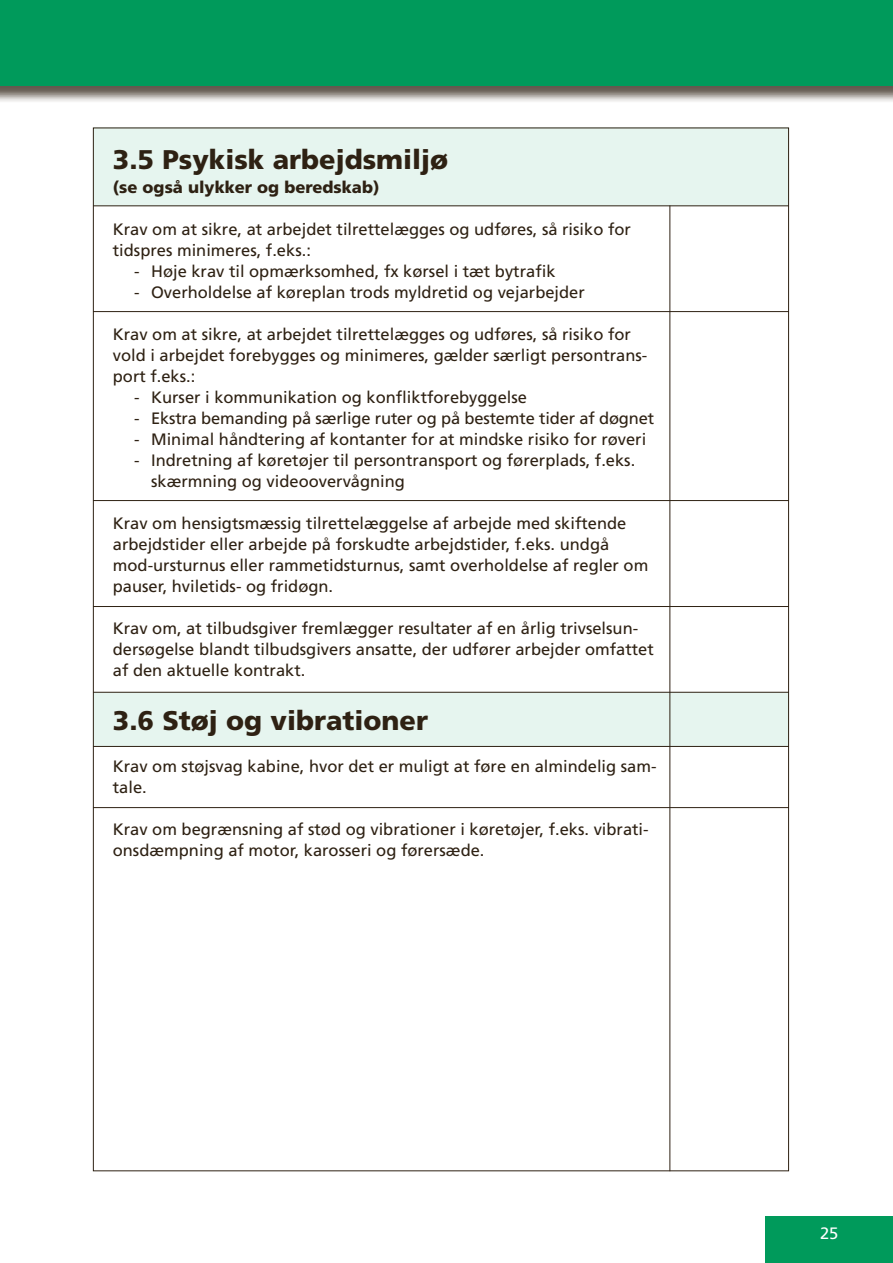
<style>
.page{position:relative;width:893px;height:1263px;background:#fff}
.page>*{position:absolute;margin:0;border:0;box-sizing:border-box;transform-origin:0 0}
.t1{font:900 27px "Frutiger LT Std";color:#2e2113}
.t2{font:16.5px/21px "Frutiger LT Std";color:#2e2113}
.t3{font:900 16.5px "Frutiger LT Std";color:#2e2113}
.t4{font:16.5px "Frutiger LT Std";color:#fff}
</style>
<div class="page">
<div style="left:93px;top:693px;width:696px;height:54px;background:#e6f5ef"></div>
<div style="left:0;top:0;width:893px;height:104px;background:#2e2113;opacity:.75"></div>
<div style="left:0;top:0;width:893px;height:85px;background:#009a5b"></div>
<div style="left:765px;top:1216px;width:128px;height:47px;background:#009a5b"></div>
<div style="left:93px;top:128px;width:696px;height:78px;background:#e6f5ef"></div>
<hr style="left:93px;top:205px;width:696px;height:1px;background:#2e2113">
<hr style="left:93px;top:311px;width:696px;height:1px;background:#2e2113">
<hr style="left:93px;top:606px;width:696px;height:1px;background:#2e2113">
<hr style="left:93px;top:500px;width:696px;height:1px;background:#2e2113">
<hr style="left:93px;top:746px;width:696px;height:1px;background:#2e2113">
<hr style="left:93px;top:692px;width:696px;height:1px;background:#2e2113">
<hr style="left:93px;top:807px;width:696px;height:1px;background:#2e2113">
<hr style="left:669px;top:205px;width:1px;height:966px;background:#2e2113">
<h1 class="t1" style="left:113px;top:143px;width:337px">3.5 Psykisk arbejdsmiljø</h1>
<p class="t3" style="left:113px;top:177px;width:268px">(se også ulykker og beredskab)</p>
<p class="t2" style="left:113px;top:219px;width:520px">Krav om at sikre, at arbejdet tilrettelægges og udføres, så risiko for tidspres minimeres, f.eks.:</p>
<p class="t2" style="left:134px;top:261px;width:423px">- Høje krav til opmærksomhed, fx kørsel i tæt bytrafik</p>
<p class="t2" style="left:134px;top:282px;width:452px">- Overholdelse af køreplan trods myldretid og vejarbejder</p>
<p class="t2" style="left:113px;top:324px;width:536px">Krav om at sikre, at arbejdet tilrettelægges og udføres, så risiko for vold i arbejdet forebygges og minimeres, gælder særligt persontrans&shy;port f.eks.:</p>
<p class="t2" style="left:134px;top:387px;width:394px">- Kurser i kommunikation og konfliktforebyggelse</p>
<p class="t2" style="left:134px;top:408px;width:522px">- Ekstra bemanding på særlige ruter og på bestemte tider af døgnet</p>
<p class="t2" style="left:134px;top:429px;width:514px">- Minimal håndtering af kontanter for at mindske risiko for røveri</p>
<p class="t2" style="left:151px;top:450px;width:486px;text-indent:-17px">- Indretning af køretøjer til persontransport og førerplads, f.eks. skærmning og videoovervågning</p>
<p class="t2" style="left:113px;top:513px;width:537px">Krav om hensigtsmæssig tilrettelæggelse af arbejde med skiftende arbejdstider eller arbejde på forskudte arbejdstider, f.eks. undgå mod-ursturnus eller rammetidsturnus, samt overholdelse af regler om pauser, hviletids- og fridøgn.</p>
<p class="t2" style="left:113px;top:618px;width:543px">Krav om, at tilbudsgiver fremlægger resultater af en årlig trivselsun&shy;dersøgelse blandt tilbudsgivers ansatte, der udfører arbejder omfattet af den aktuelle kontrakt.</p>
<h1 class="t1" style="left:113px;top:704px;width:317px">3.6 Støj og vibrationer</h1>
<p class="t2" style="left:113px;top:756px;width:545px">Krav om støjsvag kabine, hvor det er muligt at føre en almindelig sam&shy;tale.</p>
<p class="t2" style="left:113px;top:819px;width:537px">Krav om begrænsning af stød og vibrationer i køretøjer, f.eks. vibrati&shy;onsdæmpning af motor, karosseri og førersæde.</p>
<p class="t4" style="left:820px;top:1224px;width:20px">25</p>
</div>
